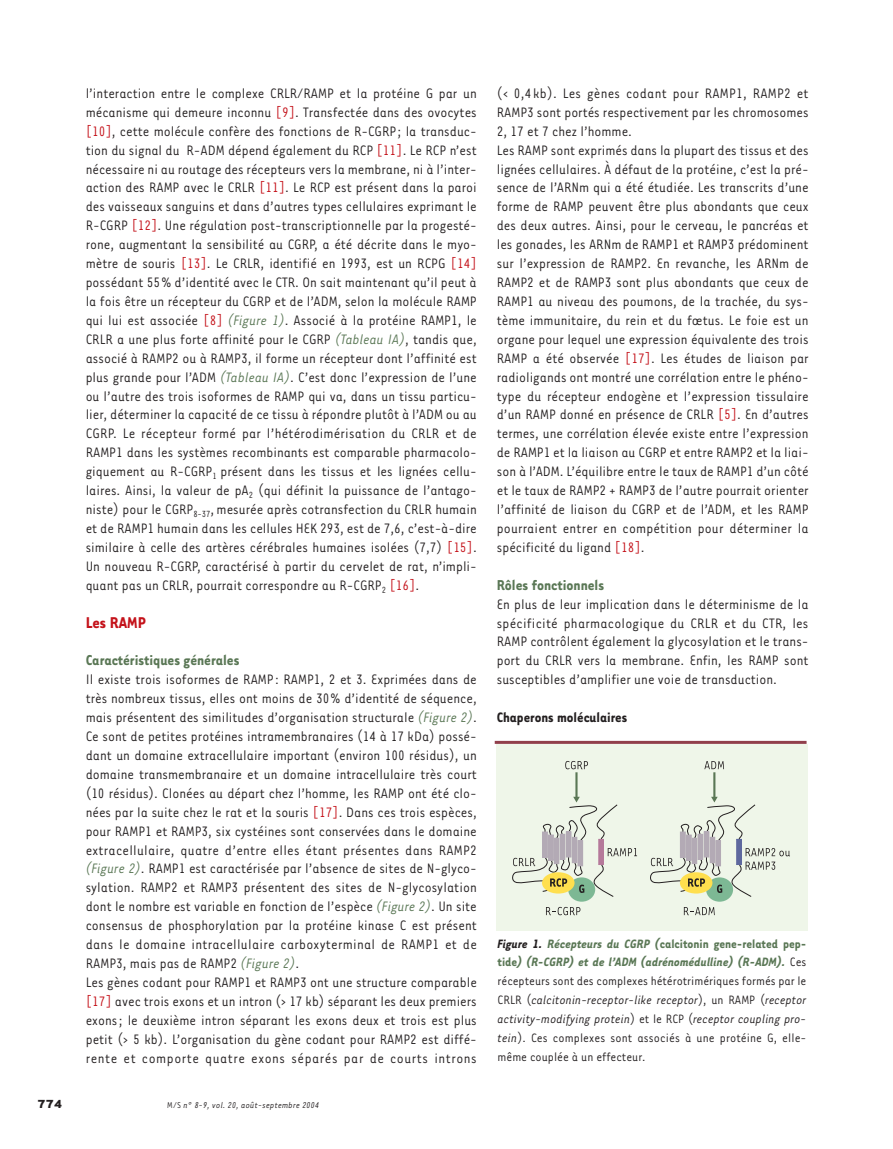
<style>
.page{position:relative;width:893px;height:1149px;background:#fff}
.page>*{position:absolute;margin:0;border:0;box-sizing:border-box;transform-origin:0 0}
.t1{font:700 18px "Tarzana Narrow";color:#c4121a}
.t2{font:700 16.5px "Tarzana Narrow";color:#5a7755}
.t3{font:15.75px/18.9px "Tarzana Narrow";color:#231f20;text-align:justify}
.t4{font:700 15.75px "Tarzana Narrow";color:#231f20}
.t5{font:13.95px/18.9px "Tarzana Narrow";letter-spacing:.005em;color:#231f20;text-align:justify}
.t6{font:700 13.5px "Tarzana Wide";color:#231f20}
.t7{font:italic 9.75px "Tarzana Narrow";letter-spacing:.02em;color:#231f20}
.s1{color:#c4121a}
.s2{font-style:italic;color:#5a7755}
.s3{font-style:normal}
.s4{font-weight:700;font-style:italic}
.s5{font-weight:700;font-style:italic;color:#5a7755}
.s6{font-weight:700;color:#5a7755}
.s7{font-style:italic}
</style>
<div class="page">
<div style="left:496px;top:743px;width:312px;height:186px;background:#eff6e9"></div>
<svg style="left:565px;top:761px;width:23px;height:8px"></svg>
<svg style="left:546px;top:906px;width:34px;height:8px"></svg>
<hr style="left:575px;top:772px;width:3px;height:25px;background:#5a7755">
<div style="left:568px;top:877px;width:27px;height:24px;background:#7db894;border-radius:50%"></div>
<svg style="left:512px;top:796px;width:125px;height:100px"></svg>
<div style="left:560px;top:834px;width:5px;height:25px;background:#b3aab5"></div>
<div style="left:566px;top:831px;width:5px;height:25px;background:#b3aab5"></div>
<div style="left:572px;top:837px;width:5px;height:25px;background:#b3aab5"></div>
<div style="left:578px;top:840px;width:5px;height:25px;background:#b3aab5"></div>
<div style="left:554px;top:838px;width:5px;height:25px;background:#b3aab5"></div>
<div style="left:548px;top:834px;width:5px;height:25px;background:#b3aab5"></div>
<div style="left:548px;top:834px;width:6px;height:26px;border:1px solid #b3aab5"></div>
<div style="left:542px;top:831px;width:5px;height:26px;background:#b3aab5"></div>
<div style="left:542px;top:831px;width:6px;height:26px;border:1px solid #b3aab5"></div>
<hr style="left:599px;top:839px;width:4px;height:25px;background:#b5799a">
<div style="left:599px;top:838px;width:5px;height:26px;border:1px solid #b5799a"></div>
<svg style="left:704px;top:761px;width:20px;height:8px"></svg>
<svg style="left:684px;top:907px;width:31px;height:7px"></svg>
<hr style="left:713px;top:772px;width:2px;height:25px;background:#5a7755">
<div style="left:706px;top:877px;width:27px;height:24px;background:#7db894;border-radius:50%"></div>
<svg style="left:650px;top:796px;width:140px;height:100px"></svg>
<div style="left:698px;top:834px;width:5px;height:25px;background:#b3aab5"></div>
<div style="left:704px;top:831px;width:5px;height:25px;background:#b3aab5"></div>
<div style="left:710px;top:837px;width:5px;height:25px;background:#b3aab5"></div>
<hr style="left:716px;top:840px;width:4px;height:25px;background:#b3aab5">
<div style="left:716px;top:840px;width:5px;height:25px;border:1px solid #b3aab5"></div>
<div style="left:692px;top:838px;width:5px;height:25px;background:#b3aab5"></div>
<div style="left:686px;top:834px;width:5px;height:25px;background:#b3aab5"></div>
<div style="left:680px;top:831px;width:5px;height:26px;background:#b3aab5"></div>
<hr style="left:737px;top:839px;width:4px;height:25px;background:#5e689e">
<div style="left:736px;top:838px;width:5px;height:26px;border:1px solid #5e689e"></div>
<hr style="left:495px;top:740px;width:311px;height:3px;background:#913f4b">
<p class="t6" style="left:38px;top:1095px;width:26px">774</p>
<p class="t3" style="left:86px;top:83px;width:393px">l’interaction entre le complexe CRLR/RAMP et la protéine G par un mécanisme qui demeure inconnu <span class="s1">[9]</span>. Transfectée dans des ovocytes <span class="s1">[10]</span>, cette molécule confère des fonctions de R-CGRP; la transduc&shy;tion du signal du R-ADM dépend également du RCP <span class="s1">[11]</span>. Le RCP n’est nécessaire ni au routage des récepteurs vers la membrane, ni à l’inter&shy;action des RAMP avec le CRLR <span class="s1">[11]</span>. Le RCP est présent dans la paroi des vaisseaux sanguins et dans d’autres types cellulaires exprimant le R-CGRP <span class="s1">[12]</span>. Une régulation post-transcriptionnelle par la progesté&shy;rone, augmentant la sensibilité au CGRP, a été décrite dans le myo&shy;mètre de souris <span class="s1">[13]</span>. Le CRLR, identifié en 1993, est un RCPG <span class="s1">[14] </span>possédant 55% d’identité avec le CTR. On sait maintenant qu’il peut à la fois être un récepteur du CGRP et de l’ADM, selon la molécule RAMP qui lui est associée <span class="s1">[8]</span> <span class="s2">(Figure 1)</span>. Associé à la protéine RAMP1, le CRLR a une plus forte affinité pour le CGRP <span class="s2">(Tableau IA)</span>, tandis que, associé à RAMP2 ou à RAMP3, il forme un récepteur dont l’affinité est plus grande pour l’ADM <span class="s2">(Tableau IA)</span>. C’est donc l’expression de l’une ou l’autre des trois isoformes de RAMP qui va, dans un tissu particu&shy;lier, déterminer la capacité de ce tissu à répondre plutôt à l’ADM ou au CGRP. Le récepteur formé par l’hétérodimérisation du CRLR et de RAMP1 dans les systèmes recombinants est comparable pharmacolo&shy;giquement au R-CGRP<sub>1</sub> présent dans les tissus et les lignées cellu&shy;laires. Ainsi, la valeur de pA<sub>2</sub> (qui définit la puissance de l’antago&shy;niste) pour le CGRP<sub>8-37</sub>,mesurée après cotransfection du CRLR humain et de RAMP1 humain dans les cellules HEK 293, est de 7,6, c’est-à-dire similaire à celle des artères cérébrales humaines isolées (7,7) <span class="s1">[15]</span>.<br>Un nouveau R-CGRP, caractérisé à partir du cervelet de rat, n’impli&shy;quant pas un CRLR, pourrait correspondre au R-CGRP<sub>2</sub> <span class="s1">[16]</span>.</p>
<p class="t1" style="left:86px;top:610px;width:62px">Les RAMP</p>
<p class="t2" style="left:86px;top:649px;width:155px">Caractéristiques générales</p>
<p class="t3" style="left:86px;top:669px;width:393px;text-align:left">Il existe trois isoformes de RAMP: RAMP1, 2 et 3. Exprimées dans de très nombreux tissus, elles ont moins de 30% d’identité de séquence, mais présentent des similitudes d’organisation structurale <span class="s2">(Figure 2)</span>.<br>Ce sont de petites protéines intramembranaires (14 à 17 kDa) possé&shy;dant un domaine extracellulaire important (environ 100 résidus), un domaine transmembranaire et un domaine intracellulaire très court (10 résidus). Clonées au départ chez l’homme, les RAMP ont été clo&shy;nées par la suite chez le rat et la souris <span class="s1">[17]</span>. Dans ces trois espèces, pour RAMP1 et RAMP3, six cystéines sont conservées dans le domaine extracellulaire, quatre d’entre elles étant présentes dans RAMP2 <span class="s2">(Figure 2)</span>. RAMP1 est caractérisée par l’absence de sites de N-glyco&shy;sylation. RAMP2 et RAMP3 présentent des sites de N-glycosylation dont le nombre est variable en fonction de l’espèce <span class="s2">(Figure 2)</span>. Un site consensus de phosphorylation par la protéine kinase C est présent dans le domaine intracellulaire carboxyterminal de RAMP1 et de RAMP3, mais pas de RAMP2 <span class="s2">(Figure 2)</span>.<br>Les gènes codant pour RAMP1 et RAMP3 ont une structure comparable <span class="s1">[17]</span> avec trois exons et un intron (&gt; 17 kb) séparant les deux premiers exons; le deuxième intron séparant les exons deux et trois est plus petit (&gt; 5 kb). L’organisation du gène codant pour RAMP2 est diffé&shy;rente et comporte quatre exons séparés par de courts introns</p>
<p class="t7" style="left:167px;top:1098px;width:154px"><span class="s3">M/S</span> n° 8-9, vol. 20, août-septembre 2004</p>
<p class="t3" style="left:497px;top:83px;width:313px;text-align:left">(&lt; 0,4kb). Les gènes codant pour RAMP1, RAMP2 et RAMP3 sont portés respectivement par les chromosomes 2, 17 et 7 chez l’homme.<br>Les RAMP sont exprimés dans la plupart des tissus et des lignées cellulaires. À défaut de la protéine, c’est la pré&shy;sence de l’ARNm qui a été étudiée. Les transcrits d’une forme de RAMP peuvent être plus abondants que ceux des deux autres. Ainsi, pour le cerveau, le pancréas et les gonades, les ARNm de RAMP1 et RAMP3 prédominent sur l’expression de RAMP2. En revanche, les ARNm de RAMP2 et de RAMP3 sont plus abondants que ceux de RAMP1 au niveau des poumons, de la trachée, du sys&shy;tème immunitaire, du rein et du fœtus. Le foie est un organe pour lequel une expression équivalente des trois RAMP a été observée <span class="s1">[17]</span>. Les études de liaison par radioligands ont montré une corrélation entre le phéno&shy;type du récepteur endogène et l’expression tissulaire d’un RAMP donné en présence de CRLR <span class="s1">[5]</span>. En d’autres termes, une corrélation élevée existe entre l’expression de RAMP1 et la liaison au CGRP et entre RAMP2 et la liai&shy;son à l’ADM. L’équilibre entre le taux de RAMP1 d’un côté et le taux de RAMP2 + RAMP3 de l’autre pourrait orienter l’affinité de liaison du CGRP et de l’ADM, et les RAMP pourraient entrer en compétition pour déterminer la spécificité du ligand <span class="s1">[18]</span>.</p>
<p class="t2" style="left:497px;top:574px;width:109px">Rôles fonctionnels</p>
<p class="t3" style="left:497px;top:593px;width:313px">En plus de leur implication dans le déterminisme de la spécificité pharmacologique du CRLR et du CTR, les RAMP contrôlent également la glycosylation et le trans&shy;port du CRLR vers la membrane. Enfin, les RAMP sont susceptibles d’amplifier une voie de transduction.</p>
<p class="t4" style="left:497px;top:707px;width:132px">Chaperons moléculaires</p>
<p class="t5" style="left:498px;top:932px;width:310px"><span class="s4">Figure 1.</span> <span class="s5">Récepteurs du CGRP (</span><span class="s6">calcitonin gene-related pep&shy;tide</span><span class="s5">) (R-CGRP) et de l’ADM (adrénomédulline) (R-ADM).</span> Ces récepteurs sont des complexes hétérotrimériques formés par le CRLR (<span class="s7">calcitonin-receptor-like receptor</span>), un RAMP (<span class="s7">receptor activity-modifying protein</span>) et le RCP (<span class="s7">receptor coupling pro&shy;tein</span>). Ces complexes sont associés à une protéine G, elle&shy;même couplée à un effecteur.</p>
</div>
